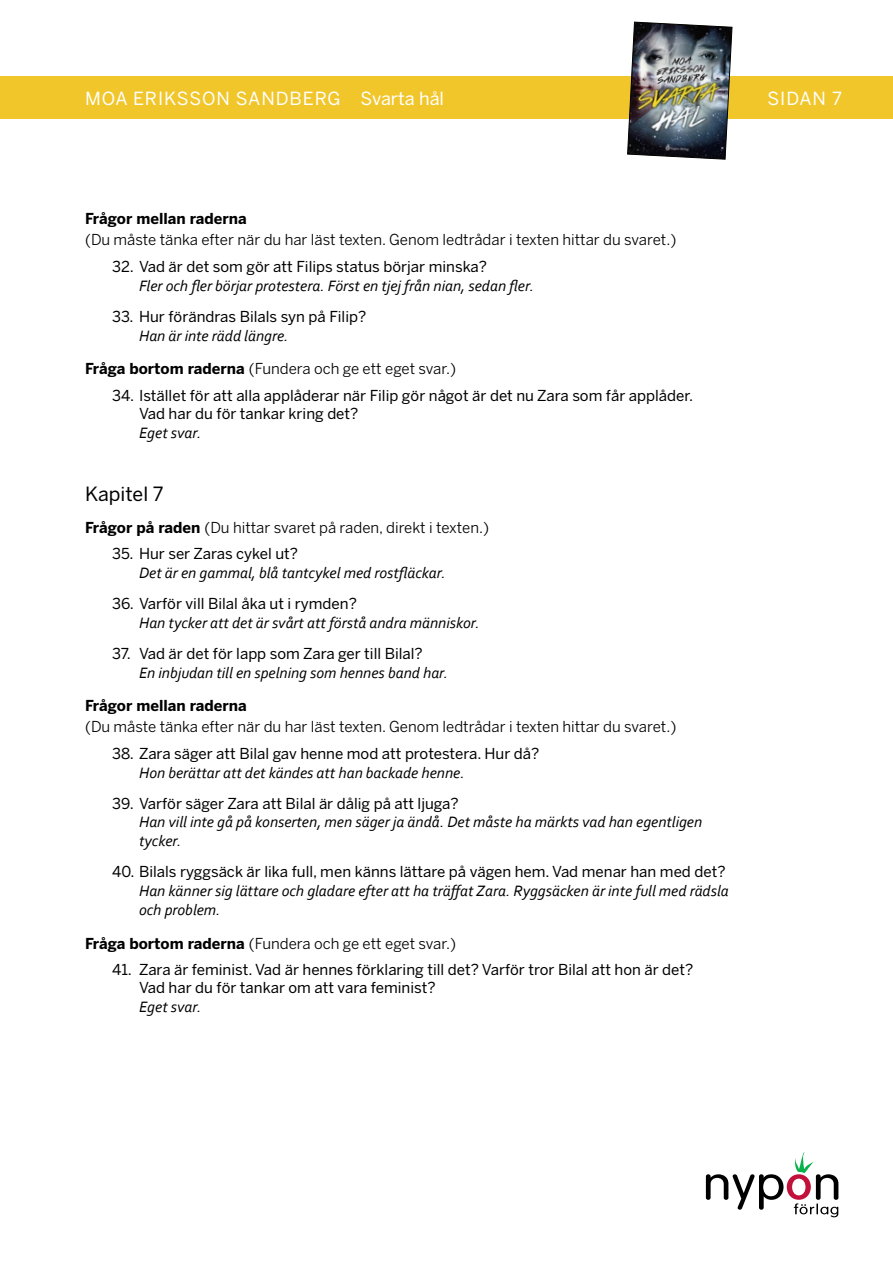
<style>
.page{position:relative;width:893px;height:1263px;background:#fff}
.page>*{position:absolute;margin:0;border:0;box-sizing:border-box;transform-origin:0 0}
.t1{font:19.5px "Benton Sans";color:#000}
.t2{font:18px "Benton Sans";letter-spacing:.04em;color:#fff}
.t3{font:italic 15.75px/18.9px "Corbel";color:#000}
.t4{font:15px/18px "Benton Sans";color:#000}
.t5{font:15px "Benton Sans";color:#000}
.t6{font:700 15px "Benton Sans";color:#000}
.s1{font-weight:700}
</style>
<div class="page">
<div style="left:0;top:77px;width:893px;height:42px;background:#f1c62b"></div>
<img style="left:627px;top:21px;width:106px;height:139px">
<svg style="left:706px;top:1152px;width:132px;height:65px"></svg>
<p class="t2" style="left:85px;top:88px;width:361px">MOA ERIKSSON SANDBERG Svarta hål</p>
<p class="t2" style="left:768px;top:88px;width:76px">SIDAN 7</p>
<p class="t6" style="left:85px;top:210px;width:163px">Frågor mellan raderna</p>
<p class="t5" style="left:85px;top:231px;width:593px">(Du måste tänka efter när du har läst texten. Genom ledtrådar i texten hittar du svaret.)</p>
<p class="t4" style="left:112px;top:258px;width:377px">32. Vad är det som gör att Filips status börjar minska?</p>
<p class="t3" style="left:139px;top:276px;width:396px">Fler och fler börjar protestera. Först en tjej från nian, sedan fler.</p>
<p class="t4" style="left:112px;top:307px;width:256px">33. Hur förändras Bilals syn på Filip?</p>
<p class="t3" style="left:139px;top:325px;width:151px">Han är inte rädd längre.</p>
<p class="t5" style="left:85px;top:360px;width:373px"><span class="s1">Fråga bortom raderna</span> (Fundera och ge ett eget svar.)</p>
<p class="t4" style="left:139px;top:387px;width:556px;text-indent:-27px">34. Istället för att alla applåderar när Filip gör något är det nu Zara som får applåder.<br>Vad har du för tankar kring det?</p>
<p class="t3" style="left:139px;top:423px;width:64px">Eget svar.</p>
<h1 class="t1" style="left:85px;top:483px;width:80px">Kapitel 7</h1>
<p class="t5" style="left:85px;top:518px;width:406px"><span class="s1">Frågor på raden</span> (Du hittar svaret på raden, direkt i texten.)</p>
<p class="t4" style="left:112px;top:545px;width:188px">35. Hur ser Zaras cykel ut?</p>
<p class="t3" style="left:139px;top:563px;width:308px">Det är en gammal, blå tantcykel med rostfläckar.</p>
<p class="t4" style="left:112px;top:595px;width:246px">36. Varför vill Bilal åka ut i rymden?</p>
<p class="t3" style="left:139px;top:613px;width:342px">Han tycker att det är svårt att förstå andra människor.</p>
<p class="t4" style="left:112px;top:644px;width:312px">37. Vad är det för lapp som Zara ger till Bilal?</p>
<p class="t3" style="left:139px;top:662px;width:310px">En inbjudan till en spelning som hennes band har.</p>
<p class="t6" style="left:85px;top:697px;width:163px">Frågor mellan raderna</p>
<p class="t5" style="left:85px;top:718px;width:593px">(Du måste tänka efter när du har läst texten. Genom ledtrådar i texten hittar du svaret.)</p>
<p class="t4" style="left:112px;top:745px;width:429px">38. Zara säger att Bilal gav henne mod att protestera. Hur då?</p>
<p class="t3" style="left:139px;top:763px;width:327px">Hon berättar att det kändes att han backade henne.</p>
<p class="t4" style="left:112px;top:794px;width:348px">39. Varför säger Zara att Bilal är dålig på att ljuga?</p>
<p class="t3" style="left:139px;top:812px;width:565px">Han vill inte gå på konserten, men säger ja ändå. Det måste ha märkts vad han egentligen tycker.</p>
<p class="t4" style="left:112px;top:863px;width:615px">40. Bilals ryggsäck är lika full, men känns lättare på vägen hem. Vad menar han med det?</p>
<p class="t3" style="left:139px;top:881px;width:591px">Han känner sig lättare och gladare efter att ha träffat Zara. Ryggsäcken är inte full med rädsla och problem.</p>
<p class="t5" style="left:85px;top:934px;width:373px"><span class="s1">Fråga bortom raderna</span> (Fundera och ge ett eget svar.)</p>
<p class="t4" style="left:139px;top:961px;width:556px;text-indent:-27px">41. Zara är feminist. Vad är hennes förklaring till det? Varför tror Bilal att hon är det?<br>Vad har du för tankar om att vara feminist?</p>
<p class="t3" style="left:139px;top:997px;width:64px">Eget svar.</p>
</div>
